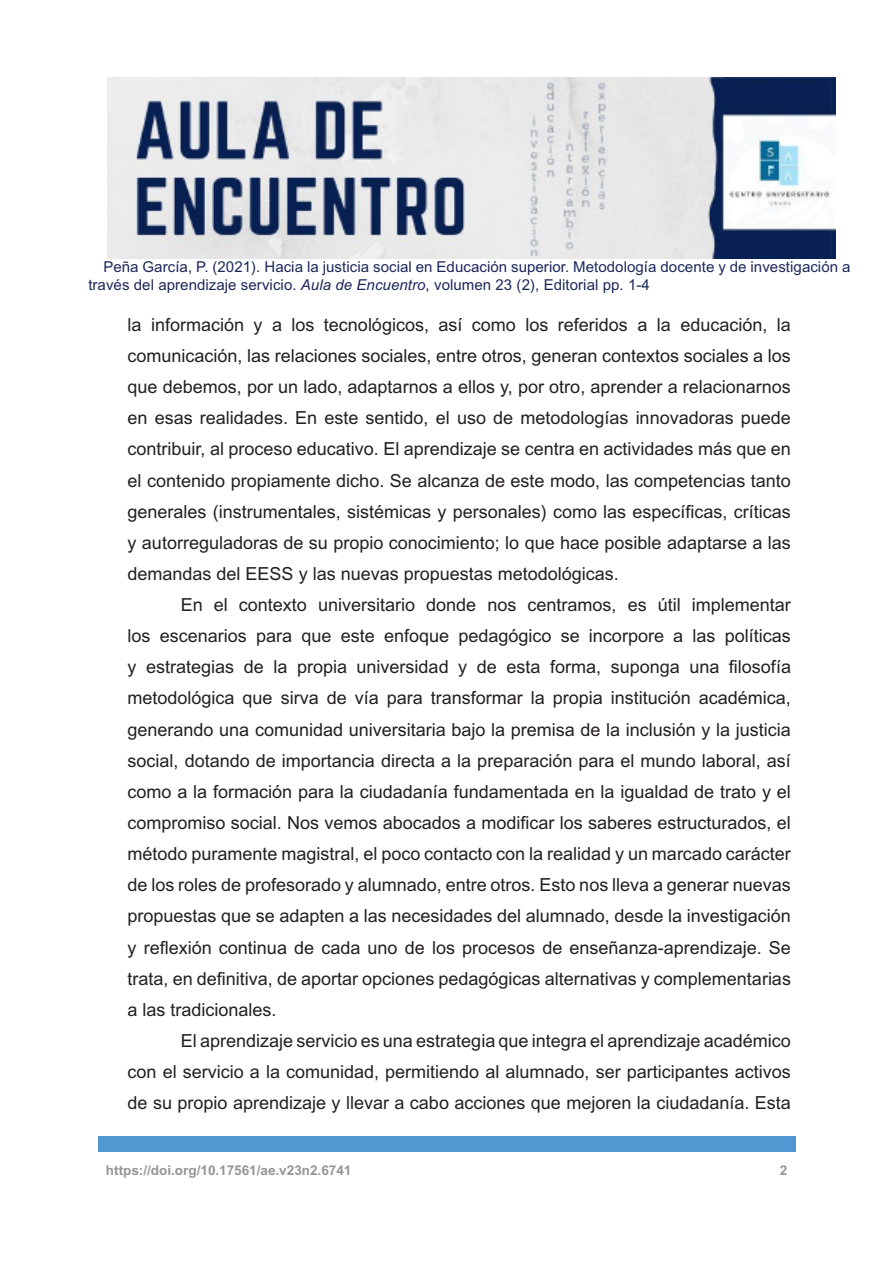
<style>
.page{position:relative;width:893px;height:1263px;background:#fff}
.page>*{position:absolute;margin:0;border:0;box-sizing:border-box;transform-origin:0 0}
.TX{font:18px/31.2px "Arial MT Std";color:#231f20;text-align:justify}
.t1{font:15px/18px "Arial MT Std";letter-spacing:.005em;color:#1c275a}
.t2{font:700 13.5px "Arial MT Std";color:#939598}
.s1{font-style:italic}
</style>
<div class="page">
<img style="left:108px;top:77px;width:727px;height:182px">
<div style="left:98px;top:1136px;width:697px;height:16px;background:#5198d2"></div>
<p class="t1" style="left:88px;top:258px;width:764px;text-indent:15px">Peña García, P. (2021). Hacia la justicia social en Educación superior. Metodología docente y de investigación a través del aprendizaje servicio. <span class="s1">Aula de Encuentro</span>, volumen 23 (2), Editorial pp. 1-4</p>
<p class="TX" style="left:128px;top:309px;width:665px">la información y a los tecnológicos, así como los referidos a la educación, la comunicación, las relaciones sociales, entre otros, generan contextos sociales a los que debemos, por un lado, adaptarnos a ellos y, por otro, aprender a relacionarnos en esas realidades. En este sentido, el uso de metodologías innovadoras puede contribuir, al proceso educativo. El aprendizaje se centra en actividades más que en el contenido propiamente dicho. Se alcanza de este modo, las competencias tanto generales (instrumentales, sistémicas y personales) como las específicas, críticas y autorreguladoras de su propio conocimiento; lo que hace posible adaptarse a las demandas del EESS y las nuevas propuestas metodológicas.</p>
<p class="TX" style="left:128px;top:589px;width:665px;text-indent:53px">En el contexto universitario donde nos centramos, es útil implementar los escenarios para que este enfoque pedagógico se incorpore a las políticas y estrategias de la propia universidad y de esta forma, suponga una filosofía metodológica que sirva de vía para transformar la propia institución académica, generando una comunidad universitaria bajo la premisa de la inclusión y la justicia social, dotando de importancia directa a la preparación para el mundo laboral, así como a la formación para la ciudadanía fundamentada en la igualdad de trato y el compromiso social. Nos vemos abocados a modificar los saberes estructurados, el método puramente magistral, el poco contacto con la realidad y un marcado carácter de los roles de profesorado y alumnado, entre otros. Esto nos lleva a generar nuevas propuestas que se adapten a las necesidades del alumnado, desde la investigación y reflexión continua de cada uno de los procesos de enseñanza-aprendizaje. Se trata, en definitiva, de aportar opciones pedagógicas alternativas y complementarias a las tradicionales.</p>
<p class="TX" style="left:128px;top:1025px;width:665px;text-indent:53px">El aprendizaje servicio es una estrategia que integra el aprendizaje académico con el servicio a la comunidad, permitiendo al alumnado, ser participantes activos de su propio aprendizaje y llevar a cabo acciones que mejoren la ciudadanía. Esta</p>
<p class="t2" style="left:106px;top:1162px;width:247px">https://doi.org/10.17561/ae.v23n2.6741</p>
<p class="t2" style="left:780px;top:1162px;width:9px">2</p>
</div>
